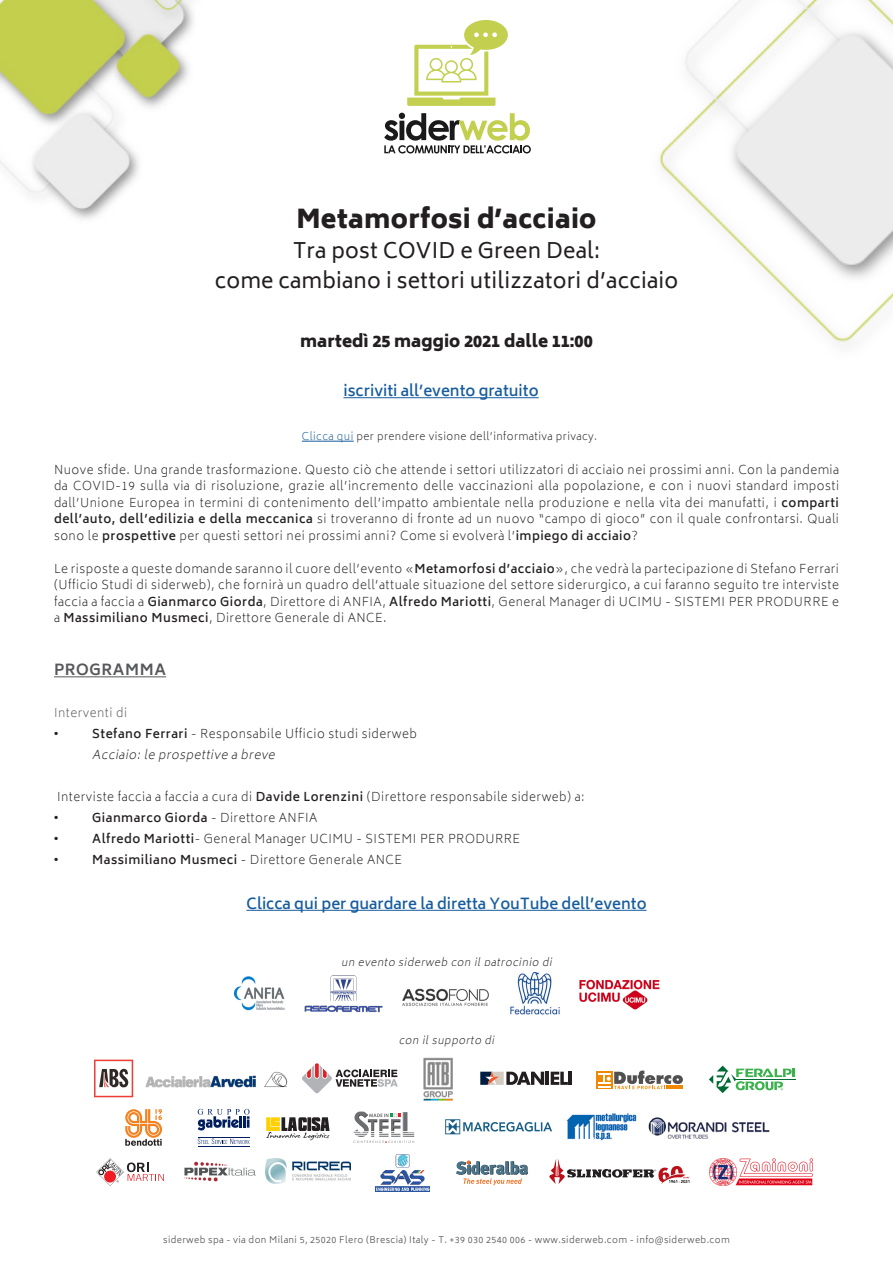
<style>
.page{position:relative;width:893px;height:1263px;background:#fff}
.page>*{position:absolute;margin:0;border:0;box-sizing:border-box;transform-origin:0 0}
.t1{font:800 25.5px "Biryani";letter-spacing:.01em;color:#231f20}
.t2{font:21px/30px "Biryani";letter-spacing:.01em;color:#231f20;text-align:center}
.t3{font:800 16.5px "Biryani";color:#231f20}
.t4{font:600 15px "Biryani";color:#175d9e}
.t5{font:700 15px "Biryani";letter-spacing:.04em;color:#57585a}
.t6{font:200 12px/16.5px "Biryani";letter-spacing:.04em;color:#231f20;text-align:justify}
.t7{font:600 12px "Biryani";letter-spacing:.04em;color:#231f20}
.t8{font:italic 200 12px "Biryani";color:#231f20}
.t9{font:200 12px "Biryani";letter-spacing:.04em;color:#57585a}
.t10{font:200 10.5px "Biryani";letter-spacing:.04em;color:#231f20}
.t11{font:italic 200 10.5px "Biryani";color:#231f20}
.t12{font:300 9px "Biryani";letter-spacing:.04em;color:#57585a}
.s1{color:#175d9e}
.s2{font-weight:600}
.s3{font-weight:200}
</style>
<div class="page">
<img style="left:659px;top:0;width:234px;height:345px">
<img style="left:0;top:0;width:193px;height:219px">
<hr style="left:54px;top:676px;width:112px;height:1px;background:#57585a">
<hr style="left:343px;top:397px;width:196px;height:1px;background:#175d9e">
<hr style="left:246px;top:910px;width:401px;height:1px;background:#175d9e">
<svg style="left:94px;top:1059px;width:39px;height:38px"></svg>
<img style="left:423px;top:1057px;width:30px;height:44px">
<svg style="left:125px;top:1109px;width:37px;height:37px"></svg>
<img style="left:145px;top:1071px;width:143px;height:17px">
<svg style="left:445px;top:1119px;width:107px;height:15px"></svg>
<img style="left:648px;top:1117px;width:122px;height:22px">
<svg style="left:549px;top:1159px;width:140px;height:25px"></svg>
<img style="left:709px;top:1158px;width:103px;height:28px">
<img style="left:184px;top:1161px;width:72px;height:21px">
<img style="left:266px;top:1159px;width:85px;height:24px">
<img style="left:376px;top:1154px;width:54px;height:37px">
<svg style="left:456px;top:1160px;width:72px;height:25px"></svg>
<svg style="left:302px;top:1063px;width:96px;height:30px"></svg>
<svg style="left:480px;top:1072px;width:92px;height:13px"></svg>
<div style="left:596px;top:1072px;width:16px;height:17px;background:#f08801"></div>
<svg style="left:598px;top:1070px;width:85px;height:19px"></svg>
<svg style="left:96px;top:1158px;width:68px;height:28px"></svg>
<svg style="left:709px;top:1065px;width:86px;height:28px"></svg>
<svg style="left:198px;top:1109px;width:52px;height:21px"></svg>
<hr style="left:198px;top:1137px;width:52px;height:1px;background:#011e5f">
<svg style="left:198px;top:1138px;width:52px;height:6px"></svg>
<hr style="left:198px;top:1146px;width:52px;height:1px;background:#011e5f">
<img style="left:566px;top:1113px;width:71px;height:28px">
<svg style="left:266px;top:1117px;width:64px;height:23px"></svg>
<img style="left:357px;top:1134px;width:57px;height:3px">
<img style="left:353px;top:1112px;width:54px;height:21px">
<svg style="left:354px;top:1111px;width:47px;height:24px"></svg>
<svg style="left:353px;top:1141px;width:61px;height:2px"></svg>
<svg style="left:384px;top:113px;width:147px;height:40px"></svg>
<svg style="left:407px;top:20px;width:101px;height:86px"></svg>
<hr style="left:302px;top:441px;width:52px;height:1px;background:#175d9e">
<img style="left:402px;top:988px;width:87px;height:18px">
<img style="left:304px;top:975px;width:79px;height:38px">
<img style="left:579px;top:979px;width:81px;height:31px">
<img style="left:510px;top:972px;width:50px;height:43px">
<img style="left:234px;top:976px;width:51px;height:35px">
<p class="t1" style="left:296px;top:204px;width:301px">Metamorfosi d’acciaio</p>
<p class="t2" style="left:215px;top:235px;width:465px">Tra post COVID e Green Deal:<br>come cambiano i settori utilizzatori d’acciaio</p>
<p class="t3" style="left:300px;top:332px;width:294px">martedì 25 maggio 2021 dalle 11:00</p>
<p class="t4" style="left:343px;top:382px;width:197px">iscriviti all’evento gratuito</p>
<p class="t10" style="left:302px;top:430px;width:297px"><span class="s1">Clicca qui</span> per prendere visione dell’informativa privacy.</p>
<p class="t6" style="left:54px;top:461px;width:786px">Nuove sfide. Una grande trasformazione. Questo ciò che attende i settori utilizzatori di acciaio nei prossimi anni. Con la pandemia da COVID-19 sulla via di risoluzione, grazie all’incremento delle vaccinazioni alla popolazione, e con i nuovi standard imposti dall’Unione Europea in termini di contenimento dell’impatto ambientale nella produzione e nella vita dei manufatti, i <span class="s2">comparti dell’auto, dell’edilizia e della meccanica</span> si troveranno di fronte ad un nuovo “campo di gioco” con il quale confrontarsi. Quali sono le <span class="s2">prospettive</span> per questi settori nei prossimi anni? Come si evolverà l’<span class="s2">impiego di acciaio</span>?</p>
<p class="t6" style="left:54px;top:560px;width:786px">Le risposte a queste domande saranno il cuore dell’evento «<span class="s2">Metamorfosi d’acciaio</span>», che vedrà la partecipazione di Stefano Ferrari (Ufficio Studi di siderweb), che fornirà un quadro dell’attuale situazione del settore siderurgico, a cui faranno seguito tre interviste faccia a faccia a <span class="s2">Gianmarco Giorda</span>, Direttore di ANFIA, <span class="s2">Alfredo Mariotti</span>, General Manager di UCIMU - SISTEMI PER PRODURRE e a <span class="s2">Massimiliano Musmeci</span>, Direttore Generale di ANCE.</p>
<p class="t5" style="left:54px;top:661px;width:114px">PROGRAMMA</p>
<p class="t9" style="left:54px;top:706px;width:75px">Interventi di</p>
<p class="t7" style="left:54px;top:727px;width:6px">•</p>
<p class="t6" style="left:92px;top:726px;width:326px"><span class="s2">Stefano Ferrari</span> - Responsabile Ufficio studi siderweb</p>
<p class="t8" style="left:92px;top:748px;width:188px">Acciaio:le prospettive a breve</p>
<p class="t6" style="left:57px;top:789px;width:529px">Interviste faccia a faccia a cura di <span class="s2">Davide Lorenzini</span> (Direttore responsabile siderweb) a:</p>
<p class="t7" style="left:54px;top:811px;width:6px">•</p>
<p class="t7" style="left:92px;top:811px;width:227px">Gianmarco Giorda <span class="s3">- Direttore ANFIA</span></p>
<p class="t7" style="left:54px;top:832px;width:6px">•</p>
<p class="t6" style="left:92px;top:831px;width:429px"><span class="s2">Alfredo Mariotti</span>- General Manager UCIMU - SISTEMI PER PRODURRE</p>
<p class="t7" style="left:54px;top:853px;width:6px">•</p>
<p class="t6" style="left:92px;top:852px;width:311px"><span class="s2">Massimiliano Musmeci</span> - Direttore Generale ANCE</p>
<p class="t4" style="left:246px;top:895px;width:402px">Clicca qui per guardare la diretta YouTube dell’evento</p>
<p class="t11" style="left:341px;top:956px;width:215px">un evento siderweb con ilpatrocinio di</p>
<p class="t11" style="left:399px;top:1034px;width:100px">con ilsupporto di</p>
<p class="t12" style="left:163px;top:1235px;width:568px">siderweb spa - via don Milani 5, 25020 Flero (Brescia) Italy - T. +39 030 2540 006 - www.siderweb.com - info@siderweb.com</p>
</div>
